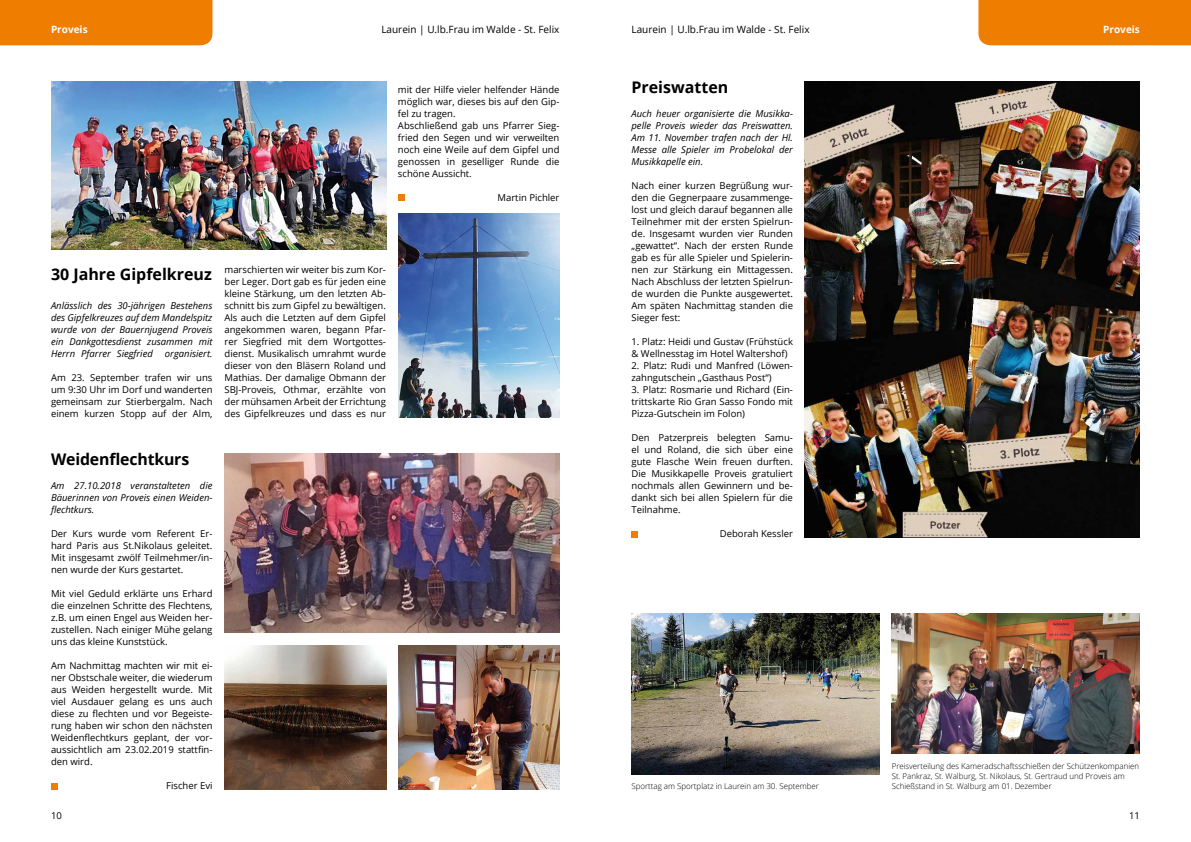
<style>
.page{position:relative;width:1191px;height:842px;background:#fff}
.page>*{position:absolute;margin:0;border:0;box-sizing:border-box;transform-origin:0 0}
.t1{font:700 16px "Open Sans";color:#000}
.t2{font:10px "Open Sans";color:#000}
.t3{font:700 10px "Open Sans";color:#fff}
.t4{font:9.5px/12px "Open Sans";color:#000;text-align:justify}
.t5{font:italic 9.5px/12px "Open Sans";color:#000;text-align:justify}
.t6{font:300 8px/10px "Open Sans";color:#000}
</style>
<div class="page">
<div style="left:0;top:0;width:212px;height:45px;background:#ef7d00"></div>
<div style="left:978px;top:0;width:213px;height:45px;background:#ef7d00"></div>
<img style="left:51px;top:81px;width:335px;height:168px">
<div style="left:398px;top:195px;width:7px;height:6px;background:#ef7d00"></div>
<div style="left:51px;top:783px;width:7px;height:6px;background:#ef7d00"></div>
<img style="left:805px;top:81px;width:335px;height:456px">
<div style="left:631px;top:531px;width:7px;height:6px;background:#ef7d00"></div>
<img style="left:398px;top:213px;width:161px;height:204px">
<img style="left:224px;top:453px;width:335px;height:180px">
<img style="left:224px;top:645px;width:162px;height:144px">
<img style="left:398px;top:645px;width:161px;height:144px">
<img style="left:631px;top:614px;width:248px;height:160px">
<img style="left:891px;top:614px;width:249px;height:139px">
<p class="t3" style="left:51px;top:22px;width:38px">Proveis</p>
<p class="t2" style="left:381px;top:22px;width:180px">Laurein | U.lb.Frau im Walde - St. Felix</p>
<p class="t2" style="left:631px;top:22px;width:180px">Laurein | U.lb.Frau im Walde - St. Felix</p>
<p class="t3" style="left:1103px;top:22px;width:38px">Proveis</p>
<p class="t4" style="left:398px;top:84px;width:163px;text-align:left">mit der Hilfe vieler helfender Hände möglich war, dieses bis auf den Gip&shy;fel zu tragen.<br>Abschließend gab uns Pfarrer Sieg&shy;fried den Segen und wir verweilten noch eine Weile auf dem Gipfel und genossen in geselliger Runde die schöne Aussicht.</p>
<p class="t4" style="left:497px;top:192px;width:63px">Martin Pichler</p>
<h1 class="t1" style="left:51px;top:262px;width:162px">30 Jahre Gipfelkreuz</h1>
<p class="t5" style="left:51px;top:300px;width:163px">Anlässlich des 30-jährigen Bestehens des Gipfelkreuzes auf dem Mandelspitz wurde von der Bauernjugend Proveis ein Dankgottesdienst zusammen mit Herrn Pfarrer Siegfried</p>
<p class="t5" style="left:165px;top:348px;width:49px">organisiert.</p>
<p class="t4" style="left:51px;top:372px;width:163px">Am 23. September trafen wir uns um 9:30 Uhr im Dorf und wanderten gemeinsam zur Stierbergalm. Nach einem kurzen Stopp auf der Alm,</p>
<p class="t4" style="left:224px;top:264px;width:163px">marschierten wir weiter bis zum Kor&shy;ber Leger. Dort gab es für jeden eine kleine Stärkung, um den letzten Ab&shy;schnitt bis zum Gipfel zu bewältigen.<br>Als auch die Letzten auf dem Gipfel angekommen waren, begann Pfar&shy;rer Siegfried mit dem Wortgottes&shy;dienst. Musikalisch umrahmt wurde dieser von den Bläsern Roland und Mathias. Der damalige Obmann der SBJ-Proveis, Othmar, erzählte von der mühsamen Arbeit der Errichtung des Gipfelkreuzes und dass es nur</p>
<h1 class="t1" style="left:51px;top:448px;width:140px">Weidenflechtkurs</h1>
<p class="t5" style="left:51px;top:480px;width:163px">Am 27.10.2018 veranstalteten die Bäuerinnen von Proveis einen Weiden&shy;flechtkurs.</p>
<p class="t4" style="left:51px;top:528px;width:163px">Der Kurs wurde vom Referent Er&shy;hard Paris aus St.Nikolaus geleitet.<br>Mit insgesamt zwölf Teilmehmer/in&shy;nen wurde der Kurs gestartet.</p>
<p class="t4" style="left:51px;top:588px;width:163px">Mit viel Geduld erklärte uns Erhard die einzelnen Schritte des Flechtens, z.B. um einen Engel aus Weiden her&shy;zustellen. Nach einiger Mühe gelang uns das kleine Kunststück.</p>
<p class="t4" style="left:51px;top:660px;width:163px">Am Nachmittag machten wir mit ei&shy;ner Obstschale weiter, die wiederum aus Weiden hergestellt wurde. Mit viel Ausdauer gelang es uns auch diese zu flechten und vor Begeiste&shy;rung haben wir schon den nächsten Weidenflechtkurs geplant, der vor&shy;aussichtlich am 23.02.2019 stattfin&shy;den wird.</p>
<p class="t4" style="left:166px;top:780px;width:48px">Fischer Evi</p>
<h1 class="t1" style="left:631px;top:76px;width:98px">Preiswatten</h1>
<p class="t5" style="left:631px;top:108px;width:163px">Auch heuer organisierte die Musikka&shy;pelle Proveis wieder das Preiswatten.<br>Am 11. November trafen nach der Hl.<br>Messe alle Spieler im Probelokal der Musikkapelle ein.</p>
<p class="t4" style="left:631px;top:180px;width:163px">Nach einer kurzen Begrüßung wur&shy;den die Gegnerpaare zusammenge&shy;lost und gleich darauf begannen alle Teilnehmer mit der ersten Spielrun&shy;de. Insgesamt wurden vier Runden „gewattet“. Nach der ersten Runde gab es für alle Spieler und Spielerin&shy;nen zur Stärkung ein Mittagessen.<br>Nach Abschluss der letzten Spielrun&shy;de wurden die Punkte ausgewertet.<br>Am späten Nachmittag standen die Sieger fest:</p>
<p class="t4" style="left:631px;top:336px;width:163px">1. Platz: Heidi und Gustav (Frühstück &amp; Wellnesstag im Hotel Waltershof)</p>
<p class="t4" style="left:631px;top:360px;width:163px">2. Platz: Rudi und Manfred (Löwen&shy;zahngutschein „Gasthaus Post“)</p>
<p class="t4" style="left:631px;top:384px;width:163px">3. Platz: Rosmarie und Richard (Ein&shy;trittskarte Rio Gran Sasso Fondo mit Pizza-Gutschein im Folon)</p>
<p class="t4" style="left:631px;top:432px;width:163px">Den Patzerpreis belegten Samu&shy;el und Roland, die sich über eine gute Flasche Wein freuen durften.<br>Die Musikkapelle Proveis gratuliert nochmals allen Gewinnern und be&shy;dankt sich bei allen Spielern für die Teilnahme.</p>
<p class="t4" style="left:720px;top:528px;width:75px">Deborah Kessler</p>
<p class="t6" style="left:891px;top:761px;width:249px">Preisverteilung des Kameradschaftsschießen der Schützenkompanien<br>St. Pankraz, St. Walburg, St. Nikolaus, St. Gertraud und Proveis am</p>
<p class="t6" style="left:631px;top:781px;width:189px">Sporttag am Sportplatz in Laurein am 30. September</p>
<p class="t6" style="left:891px;top:781px;width:161px">Schießstand in St. Walburg am 01. Dezember</p>
<p class="t4" style="left:51px;top:810px;width:12px">10</p>
<p class="t4" style="left:1129px;top:810px;width:12px">11</p>
</div>
